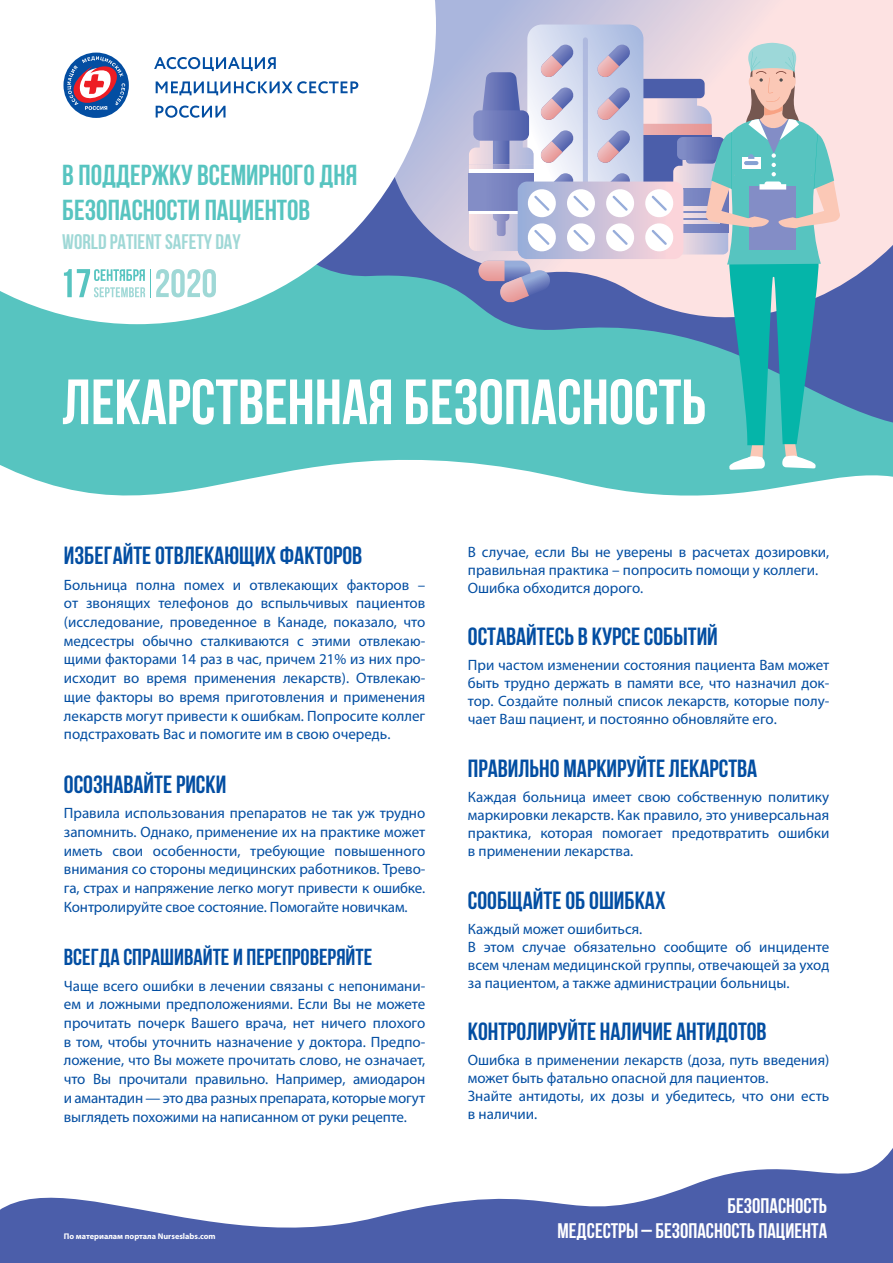
<style>
.page{position:relative;width:893px;height:1263px;background:#fff}
.page>*{position:absolute;margin:0;border:0;box-sizing:border-box;transform-origin:0 0}
.t1{font:700 63.75px "Bebas Neue";color:#fff}
.t2{font:700 28.8px/34.5px "Bebas Neue";color:#57c4c0}
.t3{font:700 24.75px "Bebas Neue";color:#034ea2}
.t4{font:700 23.1px "Bebas Neue";color:#034ea2}
.t5{font:700 21px/25.2px "Bebas Neue";color:#fff;text-align:right}
.t6{font:700 21px "Bebas Neue";color:#9fd8d6}
.t7{font:15px/18.8px "Myriad Pro";color:#034ea2;text-align:justify}
.t8{font:700 8.25px "Myriad Pro";color:#fff}
</style>
<div class="page">
<svg style="left:0;top:324px;width:763px;height:172px;background:#69cac6"></svg>
<svg style="left:226px;top:324px;width:667px;height:166px;fill:#57c4c0"></svg>
<svg style="left:359px;top:0;width:534px;height:340px;background:#bfc0d6"></svg>
<svg style="left:0;top:0;width:436px;height:324px"></svg>
<svg style="left:156px;top:106px;width:70px;height:12px"></svg>
<svg style="left:156px;top:81px;width:202px;height:14px"></svg>
<svg style="left:154px;top:57px;width:122px;height:14px"></svg>
<div style="left:63px;top:53px;width:66px;height:65px;background:#034ea2;border-radius:50%"></div>
<svg style="left:67px;top:56px;width:64px;height:54px"></svg>
<svg style="left:469px;top:25px;width:376px;height:445px;background:#91bac9"></svg>
<svg style="left:0;top:1148px;width:893px;height:115px;fill:#4b5eaa"></svg>
<svg style="left:64px;top:269px;width:152px;height:28px"></svg>
<h2 class="t2" style="left:62px;top:158px;width:297px">В ПОДДЕРЖКУ ВСЕМИРНОГО ДНЯ<br>БЕЗОПАСНОСТИ ПАЦИЕНТОВ</h2>
<h3 class="t6" style="left:62px;top:230px;width:180px">WORLD PATIENT SAFETY DAY</h3>
<h1 class="t1" style="left:62px;top:367px;width:646px">ЛЕКАРСТВЕННАЯ БЕЗОПАСНОСТЬ</h1>
<h3 class="t3" style="left:64px;top:542px;width:300px">ИЗБЕГАЙТЕ ОТВЛЕКАЮЩИХ ФАКТОРОВ</h3>
<p class="t7" style="left:64px;top:575px;width:363px">Больница полна помех и отвлекающих факторов – от звонящих телефонов до вспыльчивых пациентов (исследование, проведенное в Канаде, показало, что медсестры обычно сталкиваются с этими отвлекаю&shy;щими факторами 14 раз в час, причем 21% из них про&shy;исходит во время применения лекарств). Отвлекаю&shy;щие факторы во время приготовления и применения лекарств могут привести к ошибкам. Попросите коллег подстраховать Вас и помогите им в свою очередь.</p>
<h3 class="t3" style="left:64px;top:770px;width:164px">ОСОЗНАВАЙТЕ РИСКИ</h3>
<p class="t7" style="left:64px;top:804px;width:363px">Правила использования препаратов не так уж трудно запомнить. Однако, применение их на практике может иметь свои особенности, требующие повышенного внимания со стороны медицинских работников. Трево&shy;га, страх и напряжение легко могут привести к ошибке.<br>Контролируйте свое состояние. Помогайте новичкам.</p>
<h3 class="t4" style="left:64px;top:944px;width:310px">ВСЕГДА СПРАШИВАЙТЕ И ПЕРЕПРОВЕРЯЙТЕ</h3>
<p class="t7" style="left:64px;top:976px;width:363px">Чаще всего ошибки в лечении связаны с непонимани&shy;ем и ложными предположениями. Если Вы не можете прочитать почерк Вашего врача, нет ничего плохого в том, чтобы уточнить назначение у доктора. Предпо&shy;ложение, что Вы можете прочитать слово, не означает, что Вы прочитали правильно. Например, амиодарон и амантадин — это два разных препарата, которые могут выглядеть похожими на написанном от руки рецепте.</p>
<p class="t8" style="left:64px;top:1231px;width:153px">По материалам портала Nurseslabs.com</p>
<p class="t7" style="left:468px;top:543px;width:363px;line-height:18px;text-align:left">В случае, если Вы не уверены в расчетах дозировки, правильная практика – попросить помощи у коллеги.<br>Ошибка обходится дорого.</p>
<h3 class="t3" style="left:468px;top:623px;width:251px">ОСТАВАЙТЕСЬ В КУРСЕ СОБЫТИЙ</h3>
<p class="t7" style="left:468px;top:656px;width:363px;line-height:18px">При частом изменении состояния пациента Вам может быть трудно держать в памяти все, что назначил док&shy;тор. Создайте полный список лекарств, которые полу&shy;чает Ваш пациент, и постоянно обновляйте его.</p>
<h3 class="t3" style="left:468px;top:755px;width:291px">ПРАВИЛЬНО МАРКИРУЙТЕ ЛЕКАРСТВА</h3>
<p class="t7" style="left:468px;top:788px;width:363px;line-height:18px">Каждая больница имеет свою собственную политику маркировки лекарств. Как правило, это универсальная практика, которая помогает предотвратить ошибки в применении лекарства.</p>
<h3 class="t3" style="left:468px;top:886px;width:199px">СООБЩАЙТЕ ОБ ОШИБКАХ</h3>
<p class="t7" style="left:468px;top:920px;width:363px;line-height:18px;text-align:left">Каждый может ошибиться.<br>В этом случае обязательно сообщите об инциденте всем членам медицинской группы, отвечающей за уход за пациентом, а также администрации больницы.</p>
<h3 class="t3" style="left:468px;top:1018px;width:300px">КОНТРОЛИРУЙТЕ НАЛИЧИЕ АНТИДОТОВ</h3>
<p class="t7" style="left:468px;top:1051px;width:363px;line-height:18px;text-align:left">Ошибка в применении лекарств (доза, путь введения) может быть фатально опасной для пациентов.<br>Знайте антидоты, их дозы и убедитесь, что они есть в наличии.</p>
<h3 class="t5" style="left:558px;top:1192px;width:271px">БЕЗОПАСНОСТЬ<br>МЕДСЕСТРЫ – БЕЗОПАСНОСТЬ ПАЦИЕНТА</h3>
</div>
